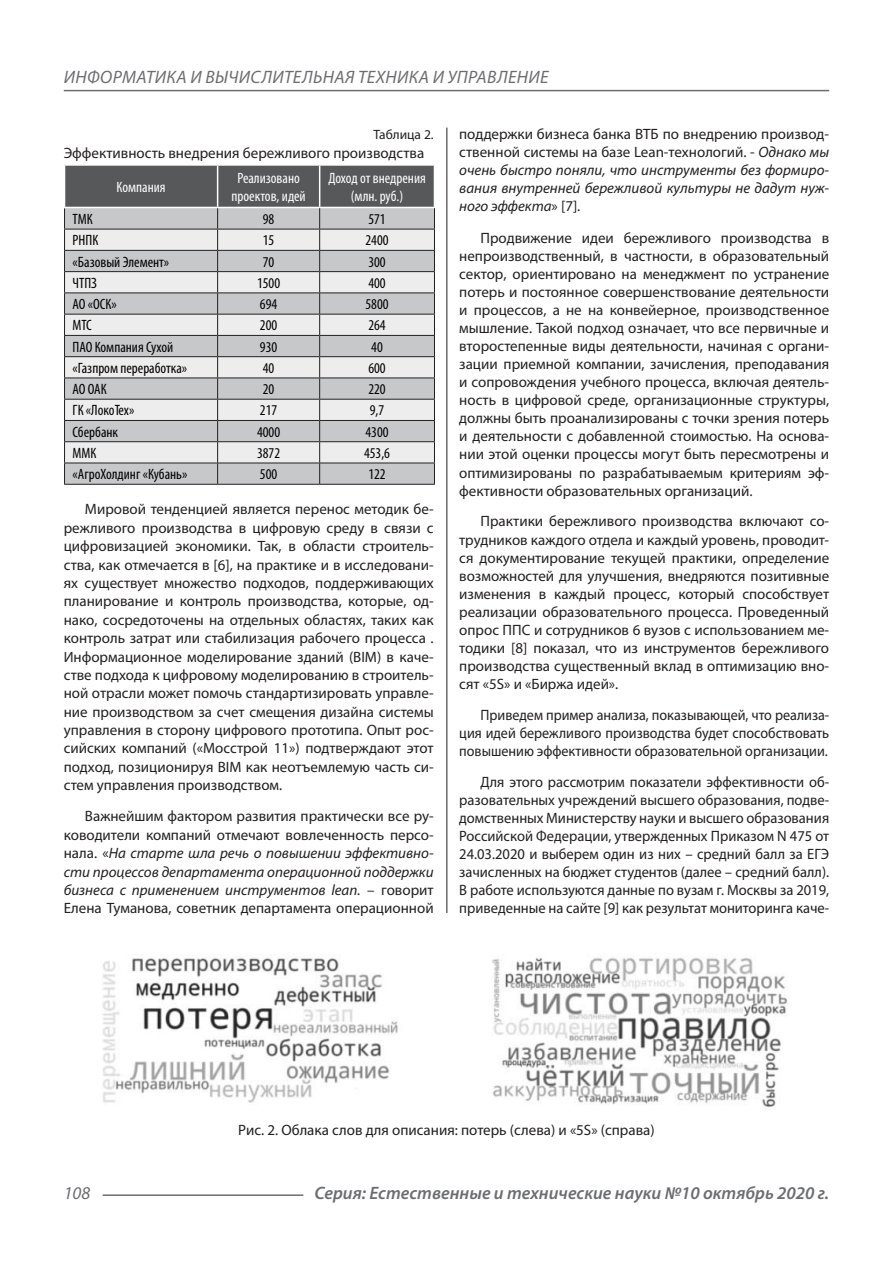
<style>
.page{position:relative;width:893px;height:1263px;background:#fff}
.page>*{position:absolute;margin:0;border:0;box-sizing:border-box;transform-origin:0 0}
.t1{font:italic 600 18px "Myriad Pro";color:#6c6d70}
.t2{font:italic 18px "Myriad Pro";letter-spacing:.02em;color:#6c6d70}
.Статья_текст{font:15px/18.1px "Myriad Pro";color:#231f20;text-align:justify}
.Таблица_Строка{font:condensed 15px "Myriad Pro";color:#000}
.Статья_текст-2{font:italic 15px/18.1px "Myriad Pro";color:#231f20;text-align:justify}
.Статья_текст-3{font:15px/18.1px "Myriad Pro";color:#231f20;text-align:justify;scale:.94 1}
.Таблица_Заголовок_Яч{font:condensed 15px "Myriad Pro";color:#fff}
.Статья_текст-4{font:13.5px "Myriad Pro";color:#231f20}
.s1{font-style:italic}
.s2{font-style:normal}
</style>
<div class="page">
<hr style="left:446px;top:128px;width:1px;height:1007px;background:#231f20">
<hr style="left:103px;top:1194px;width:200px;height:2px;background:#6c6d70">
<hr style="left:64px;top:90px;width:765px;height:1px;background:#6c6d70">
<div style="left:440px;top:913px;width:13px;height:234px;background:#fff"></div>
<svg style="left:64px;top:165px;width:371px;height:319px;background:#c1c2c3"></svg>
<hr style="left:64px;top:292px;width:154px;height:1px;background:#231f20">
<hr style="left:64px;top:314px;width:154px;height:1px;background:#231f20">
<hr style="left:64px;top:335px;width:154px;height:1px;background:#231f20">
<hr style="left:64px;top:356px;width:154px;height:1px;background:#231f20">
<hr style="left:64px;top:378px;width:154px;height:1px;background:#231f20">
<hr style="left:64px;top:399px;width:154px;height:1px;background:#231f20">
<hr style="left:64px;top:420px;width:154px;height:1px;background:#231f20">
<hr style="left:64px;top:441px;width:154px;height:1px;background:#231f20">
<hr style="left:64px;top:463px;width:154px;height:1px;background:#231f20">
<hr style="left:64px;top:484px;width:154px;height:1px;background:#231f20">
<hr style="left:218px;top:292px;width:102px;height:1px;background:#231f20">
<hr style="left:320px;top:292px;width:115px;height:1px;background:#231f20">
<hr style="left:218px;top:314px;width:102px;height:1px;background:#231f20">
<hr style="left:320px;top:314px;width:115px;height:1px;background:#231f20">
<hr style="left:218px;top:335px;width:102px;height:1px;background:#231f20">
<hr style="left:320px;top:335px;width:115px;height:1px;background:#231f20">
<hr style="left:218px;top:356px;width:102px;height:1px;background:#231f20">
<hr style="left:320px;top:356px;width:115px;height:1px;background:#231f20">
<hr style="left:218px;top:378px;width:102px;height:1px;background:#231f20">
<hr style="left:320px;top:378px;width:115px;height:1px;background:#231f20">
<hr style="left:218px;top:399px;width:102px;height:1px;background:#231f20">
<hr style="left:320px;top:399px;width:115px;height:1px;background:#231f20">
<hr style="left:218px;top:420px;width:102px;height:1px;background:#231f20">
<hr style="left:320px;top:420px;width:115px;height:1px;background:#231f20">
<hr style="left:218px;top:441px;width:102px;height:1px;background:#231f20">
<hr style="left:320px;top:441px;width:115px;height:1px;background:#231f20">
<hr style="left:218px;top:463px;width:102px;height:1px;background:#231f20">
<hr style="left:320px;top:463px;width:115px;height:1px;background:#231f20">
<hr style="left:218px;top:484px;width:102px;height:1px;background:#231f20">
<hr style="left:320px;top:484px;width:115px;height:1px;background:#231f20">
<img style="left:102px;top:957px;width:685px;height:150px">
<p class="t2" style="left:64px;top:66px;width:486px">ИНФОРМАТИКА И ВЫЧИСЛИТЕЛЬНАЯ ТЕХНИКА И УПРАВЛЕНИЕ</p>
<p class="Статья_текст-4" style="left:374px;top:126px;width:62px">Таблица 2.</p>
<p class="Статья_текст" style="left:64px;top:143px;width:362px">Эффективность внедрения бережливого производства</p>
<p class="Таблица_Заголовок_Яч" style="left:117px;top:178px;width:50px">Компания</p>
<p class="Таблица_Заголовок_Яч" style="left:237px;top:169px;width:64px">Реализовано</p>
<p class="Таблица_Заголовок_Яч" style="left:232px;top:187px;width:76px">проектов, идей</p>
<p class="Таблица_Заголовок_Яч" style="left:328px;top:169px;width:99px">Доход от внедрения</p>
<p class="Таблица_Заголовок_Яч" style="left:351px;top:187px;width:54px">(млн. руб.)</p>
<p class="Таблица_Строка" style="left:73px;top:210px;width:22px">ТМК</p>
<p class="Таблица_Строка" style="left:263px;top:210px;width:13px">98</p>
<p class="Таблица_Строка" style="left:368px;top:210px;width:19px">571</p>
<p class="Таблица_Строка" style="left:73px;top:231px;width:27px">РНПК</p>
<p class="Таблица_Строка" style="left:263px;top:231px;width:13px">15</p>
<p class="Таблица_Строка" style="left:365px;top:231px;width:25px">2400</p>
<p class="Таблица_Строка" style="left:73px;top:253px;width:98px">«Базовый Элемент»</p>
<p class="Таблица_Строка" style="left:263px;top:253px;width:13px">70</p>
<p class="Таблица_Строка" style="left:368px;top:253px;width:19px">300</p>
<p class="Таблица_Строка" style="left:73px;top:274px;width:26px">ЧТПЗ</p>
<p class="Таблица_Строка" style="left:257px;top:274px;width:25px">1500</p>
<p class="Таблица_Строка" style="left:368px;top:274px;width:19px">400</p>
<p class="Таблица_Строка" style="left:73px;top:295px;width:46px">АО «ОСК»</p>
<p class="Таблица_Строка" style="left:260px;top:295px;width:19px">694</p>
<p class="Таблица_Строка" style="left:365px;top:295px;width:25px">5800</p>
<p class="Таблица_Строка" style="left:73px;top:316px;width:21px">МТС</p>
<p class="Таблица_Строка" style="left:260px;top:316px;width:19px">200</p>
<p class="Таблица_Строка" style="left:368px;top:316px;width:19px">264</p>
<p class="Таблица_Строка" style="left:73px;top:338px;width:102px">ПАО Компания Сухой</p>
<p class="Таблица_Строка" style="left:260px;top:338px;width:19px">930</p>
<p class="Таблица_Строка" style="left:371px;top:338px;width:13px">40</p>
<p class="Таблица_Строка" style="left:73px;top:359px;width:116px">«Газпром переработка»</p>
<p class="Таблица_Строка" style="left:263px;top:359px;width:13px">40</p>
<p class="Таблица_Строка" style="left:368px;top:359px;width:19px">600</p>
<p class="Таблица_Строка" style="left:73px;top:380px;width:36px">АО ОАК</p>
<p class="Таблица_Строка" style="left:263px;top:380px;width:13px">20</p>
<p class="Таблица_Строка" style="left:368px;top:380px;width:19px">220</p>
<p class="Таблица_Строка" style="left:73px;top:401px;width:63px">ГК «ЛокоТех»</p>
<p class="Таблица_Строка" style="left:260px;top:401px;width:19px">217</p>
<p class="Таблица_Строка" style="left:370px;top:401px;width:16px">9,7</p>
<p class="Таблица_Строка" style="left:73px;top:423px;width:47px">Сбербанк</p>
<p class="Таблица_Строка" style="left:257px;top:423px;width:25px">4000</p>
<p class="Таблица_Строка" style="left:365px;top:423px;width:25px">4300</p>
<p class="Таблица_Строка" style="left:73px;top:444px;width:25px">ММК</p>
<p class="Таблица_Строка" style="left:257px;top:444px;width:25px">3872</p>
<p class="Таблица_Строка" style="left:364px;top:444px;width:28px">453,6</p>
<p class="Таблица_Строка" style="left:73px;top:465px;width:116px">«АгроХолдинг «Кубань»</p>
<p class="Таблица_Строка" style="left:260px;top:465px;width:19px">500</p>
<p class="Таблица_Строка" style="left:368px;top:465px;width:19px">122</p>
<p class="Статья_текст" style="left:64px;top:500px;width:371px;text-indent:21px">Мировой тенденцией является перенос методик бе&shy;режливого производства в цифровую среду в связи с цифровизацией экономики. Так, в области строитель&shy;ства, как отмечается в [6], на практике и в исследовани&shy;ях существует множество подходов, поддерживающих планирование и контроль производства, которые, од&shy;нако, сосредоточены на отдельных областях, таких как контроль затрат или стабилизация рабочего процесса .<br>Информационное моделирование зданий (BIM) в каче&shy;стве подхода к цифровому моделированию в строитель&shy;ной отрасли может помочь стандартизировать управле&shy;ние производством за счет смещения дизайна системы управления в сторону цифрового прототипа. Опыт рос&shy;сийских компаний («Мосстрой 11») подтверждают этот подход, позиционируя BIM как неотъемлемую часть си&shy;стем управления производством.</p>
<p class="Статья_текст" style="left:64px;top:807px;width:371px;text-indent:21px">Важнейшим фактором развития практически все ру&shy;ководители компаний отмечают вовлеченность персо&shy;нала. «<span class="s1">На старте шла речь о повышении эффективно&shy;сти процессов департамента операционной поддержки бизнеса с применением инструментов lean.</span> – говорит Елена Туманова, советник департамента операционной</p>
<p class="Статья_текст-2" style="left:459px;top:124px;width:371px"><span class="s2">поддержки бизнеса банка ВТБ по внедрению производ&shy;ственной системы на базе Lean-технологий. ‑</span> Однако мы очень быстро поняли, что инструменты без формиро&shy;вания внутренней бережливой культуры не дадут нуж&shy;ного эффекта<span class="s2">» [7].</span></p>
<p class="Статья_текст" style="left:459px;top:228px;width:371px;text-indent:21px">Продвижение идеи бережливого производства в непроизводственный, в частности, в образовательный сектор, ориентировано на менеджмент по устранение потерь и постоянное совершенствование деятельности и процессов, а не на конвейерное, производственное мышление. Такой подход означает, что все первичные и второстепенные виды деятельности, начиная с органи&shy;зации приемной компании, зачисления, преподавания и сопровождения учебного процесса, включая деятель&shy;ность в цифровой среде, организационные структуры, должны быть проанализированы с точки зрения потерь и деятельности с добавленной стоимостью. На основа&shy;нии этой оценки процессы могут быть пересмотрены и оптимизированы по разрабатываемым критериям эф&shy;фективности образовательных организаций.</p>
<p class="Статья_текст" style="left:459px;top:512px;width:371px;text-indent:21px">Практики бережливого производства включают со&shy;трудников каждого отдела и каждый уровень, проводит&shy;ся документирование текущей практики, определение возможностей для улучшения, внедряются позитивные изменения в каждый процесс, который способствует реализации образовательного процесса. Проведенный опрос ППС и сотрудников 6 вузов с использованием ме&shy;тодики [8] показал, что из инструментов бережливого производства существенный вклад в оптимизацию вно&shy;сят «5S» и «Биржа идей».</p>
<p class="Статья_текст-3" style="left:459px;top:706px;width:395px;text-indent:21px">Приведем пример анализа, показывающей, что реализа&shy;ция идей бережливого производства будет способствовать повышению эффективности образовательной организации.</p>
<p class="Статья_текст" style="left:459px;top:772px;width:371px;text-indent:21px">Для этого рассмотрим показатели эффективности об&shy;разовательных учреждений высшего образования, подве&shy;домственных Министерству науки и высшего образования Российской Федерации, утвержденных Приказом N 475 от 24.03.2020 и выберем один из них – средний балл за ЕГЭ зачисленных на бюджет студентов (далее – средний балл).<br>В работе используются данные по вузам г. Москвы за 2019, приведенные на сайте [9] как результат мониторинга каче-</p>
<p class="Статья_текст" style="left:238px;top:1121px;width:418px">Рис. 2. Облака слов для описания: потерь (слева) и «5S» (справа)</p>
<p class="t2" style="left:64px;top:1182px;width:28px">108</p>
<p class="t1" style="left:314px;top:1182px;width:516px">Серия: Естественные и технические науки №10 октябрь 2020 г.</p>
</div>
